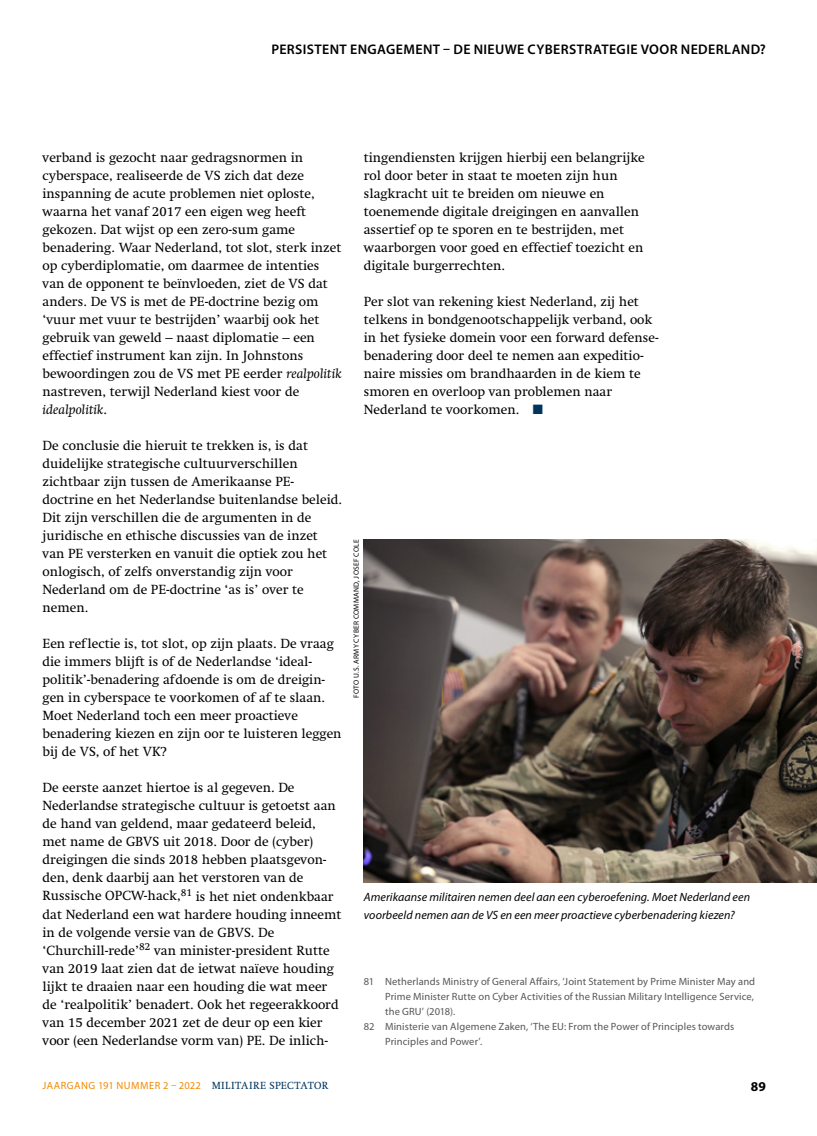
<style>
.page{position:relative;width:817px;height:1136px;background:#fff}
.page>*{position:absolute;margin:0;border:0;box-sizing:border-box;transform-origin:0 0}
.t1{font:600 13.95px "Myriad Pro";letter-spacing:.03em;color:#000}
.t2{font:13.5px/18px "Swift LT Std";color:#000}
.t3{font:700 13.5px "Myriad Pro";color:#000}
.t4{font:italic 12px/18px "Myriad Pro";letter-spacing:.005em;color:#000}
.t5{font:10.5px "Myriad Pro";letter-spacing:.01em;color:#555756}
.t6{font:10.5px "Myriad Pro";letter-spacing:.045em;color:#f38a00}
.t7{font:7.5px "Myriad Pro";letter-spacing:.035em;color:#000}
.s1{font-style:italic}
.s2{color:#00355f}
.s3{font-family:"Swift LT Std";color:#00355f}
</style>
<div class="page">
<img style="left:364px;top:539px;width:452px;height:343px">
<p class="t1" style="left:271px;top:40px;width:496px">PERSISTENT ENGAGEMENT – DE NIEUWE CYBERSTRATEGIE VOOR NEDERLAND?</p>
<p class="t2" style="left:43px;top:149px;width:300px">verband is gezocht naar gedragsnormen in cyberspace, realiseerde de VS zich dat deze inspanning de acute problemen niet oploste, waarna het vanaf 2017 een eigen weg heeft gekozen. Dat wijst op een zero-sum game benadering. Waar Nederland, tot slot, sterk inzet op cyberdiplomatie, om daarmee de intenties van de opponent te beïnvloeden, ziet de VS dat anders. De VS is met de PE-doctrine bezig om ‘vuur met vuur te bestrijden’ waarbij ook het gebruik van geweld – naast diplomatie – een effectief instrument kan zijn. In Johnstons bewoordingen zou de VS met PE eerder <span class="s1">realpolitik </span>nastreven, terwijl Nederland kiest voor de <span class="s1">idealpolitik</span>.</p>
<p class="t2" style="left:43px;top:437px;width:301px">De conclusie die hieruit te trekken is, is dat duidelijke strategische cultuurverschillen zichtbaar zijn tussen de Amerikaanse PE&shy;doctrine en het Nederlandse buitenlandse beleid.<br>Dit zijn verschillen die de argumenten in de juridische en ethische discussies van de inzet van PE versterken en vanuit die optiek zou het onlogisch, of zelfs onverstandig zijn voor Nederland om de PE-doctrine ‘as is’ over te nemen.</p>
<p class="t2" style="left:43px;top:635px;width:300px">Een reflectie is, tot slot, op zijn plaats. De vraag die immers blijft is of de Nederlandse ‘ideal&shy;politik’-benadering afdoende is om de dreigin&shy;gen in cyberspace te voorkomen of af te slaan.<br>Moet Nederland toch een meer proactieve benadering kiezen en zijn oor te luisteren leggen bij de VS, of het VK?</p>
<p class="t2" style="left:43px;top:779px;width:300px">De eerste aanzet hiertoe is al gegeven. De Nederlandse strategische cultuur is getoetst aan de hand van geldend, maar gedateerd beleid, met name de GBVS uit 2018. Door de (cyber) dreigingen die sinds 2018 hebben plaatsgevon&shy;den, denk daarbij aan het verstoren van de Russische OPCW-hack,<sup>81</sup> is het niet ondenkbaar dat Nederland een wat hardere houding inneemt in de volgende versie van de GBVS. De ‘Churchill-rede’<sup>82</sup> van minister-president Rutte van 2019 laat zien dat de ietwat naïeve houding lijkt te draaien naar een houding die wat meer de ‘realpolitik’ benadert. Ook het regeerakkoord van 15 december 2021 zet de deur op een kier voor (een Nederlandse vorm van) PE. De inlich-</p>
<p class="t2" style="left:364px;top:149px;width:282px">tingendiensten krijgen hierbij een belangrijke rol door beter in staat te moeten zijn hun slagkracht uit te breiden om nieuwe en toenemende digitale dreigingen en aanvallen assertief op te sporen en te bestrijden, met waarborgen voor goed en effectief toezicht en digitale burgerrechten.</p>
<p class="t2" style="left:364px;top:293px;width:296px">Per slot van rekening kiest Nederland, zij het telkens in bondgenootschappelijk verband, ook in het fysieke domein voor een forward defense&shy;benadering door deel te nemen aan expeditio&shy;naire missies om brandhaarden in de kiem te smoren en overloop van problemen naar Nederland te voorkomen. <span class="s2">■</span></p>
<p class="t7" style="left:351px;top:697px;width:160px;rotate:-90deg">FOTO U.S. ARMY CYBER COMMAND, JOSEF COLE</p>
<p class="t4" style="left:364px;top:887px;width:387px">Amerikaanse militairen nemen deel aan een cyberoefening. Moet Nederland een voorbeeld nemen aan de VS en een meer proactieve cyberbenadering kiezen?</p>
<p class="t5" style="left:364px;top:974px;width:393px">81 Netherlands Ministry of General Affairs, ‘Joint Statement by Prime Minister May and</p>
<p class="t5" style="left:385px;top:989px;width:370px">Prime Minister Rutte on Cyber Activities of the Russian Military Intelligence Service,</p>
<p class="t5" style="left:385px;top:1004px;width:72px">the GRU’ (2018).</p>
<p class="t5" style="left:364px;top:1019px;width:372px">82 Ministerie van Algemene Zaken, ‘The EU: From the Power of Principles towards</p>
<p class="t5" style="left:385px;top:1034px;width:99px">Principles and Power’.</p>
<p class="t6" style="left:43px;top:1078px;width:287px">JAARGANG 191 NUMMER 2 – 2022 <span class="s3">MILITAIRE SPECTATOR</span></p>
<p class="t3" style="left:750px;top:1077px;width:16px">89</p>
</div>
